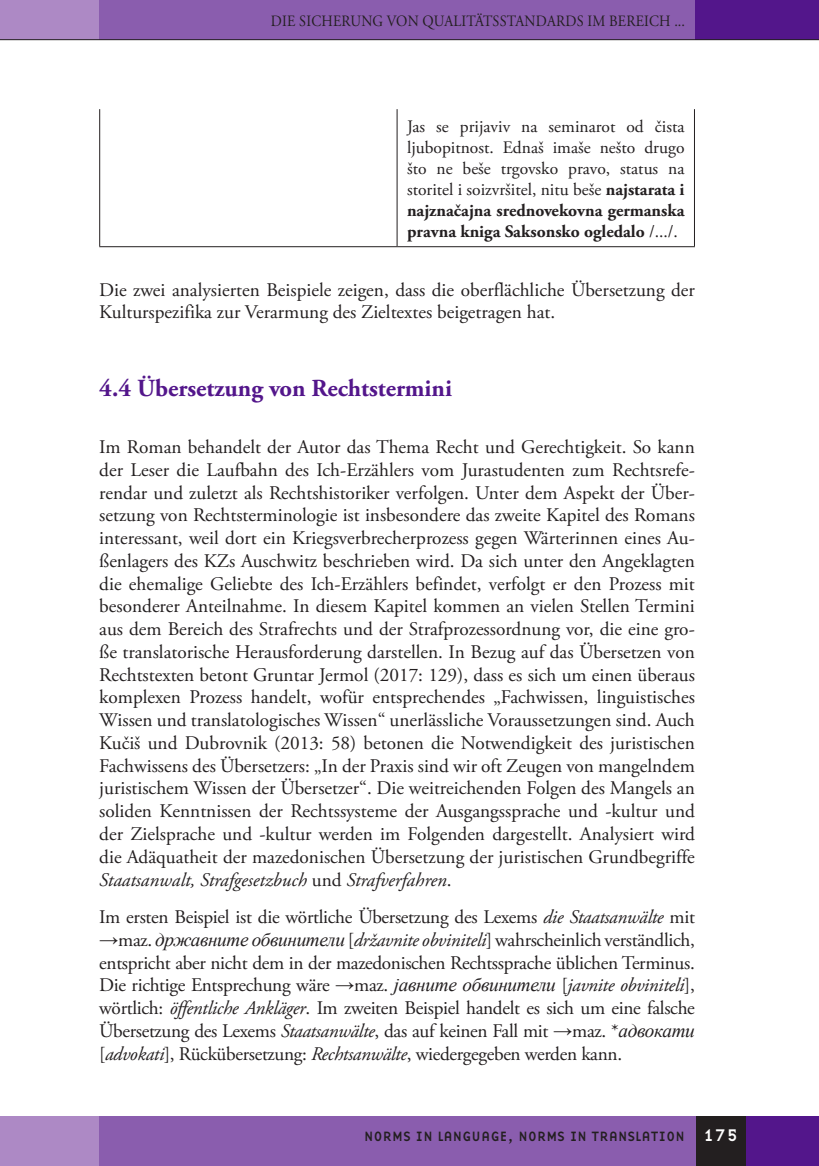
<style>
.page{position:relative;width:819px;height:1166px;background:#fff}
.page>*{position:absolute;margin:0;border:0;box-sizing:border-box;transform-origin:0 0}
.R_Naslov_-_Druga_rav{font:700 24.5px "Adobe Garamond Pro";color:#53168b}
.t1{font:19.25px/22.8px "Adobe Garamond Pro";letter-spacing:-.015em;color:#231f20;text-align:justify}
.t2{font:17.5px/21px "Adobe Garamond Pro";color:#231f20;text-align:justify}
.t3{font:15.75px "Adobe Garamond Pro";letter-spacing:.015em;color:#231f20;scale:.9 1}
.t4{font:14px "Base Nine";color:#231f20}
.s1{font-weight:700}
.s2{font-style:italic}
.s3{font-family:"Times New Roman"}
.s4{font-family:"Times New Roman";font-style:italic}
.s5{font-size:17.5px;color:#fff}
</style>
<div class="page">
<div style="left:99px;top:0;width:596px;height:40px;background:#8a5dae"></div>
<div style="left:0;top:0;width:99px;height:40px;background:#ad89c5"></div>
<div style="left:694px;top:0;width:124px;height:40px;background:#53168b"></div>
<hr style="left:0;top:39px;width:818px;height:1px;background:#231f20">
<div style="left:74px;top:1116px;width:622px;height:50px;background:#8a5dae"></div>
<div style="left:0;top:1116px;width:99px;height:50px;background:#ad89c5"></div>
<div style="left:745px;top:1116px;width:73px;height:50px;background:#53168b"></div>
<div style="left:695px;top:1116px;width:50px;height:50px;background:#231f20"></div>
<hr style="left:99px;top:109px;width:1px;height:137px;background:#231f20">
<hr style="left:396px;top:109px;width:1px;height:137px;background:#231f20">
<hr style="left:694px;top:109px;width:1px;height:137px;background:#231f20">
<hr style="left:99px;top:246px;width:298px;height:1px;background:#231f20">
<hr style="left:397px;top:246px;width:297px;height:1px;background:#231f20">
<p class="t3" style="left:271px;top:11px;width:461px">DIE SICHERUNG VON QUALITÄTSSTANDARDS IM BEREICH ...</p>
<p class="t2" style="left:407px;top:116px;width:279px">Jas se prijaviv na seminarot od čista ljubopitnost. Ednaš imaše nešto drugo što ne beše trgovsko pravo, status na storitel i soizvršitel, nitu beše <span class="s1">najstarata i najznačajna srednovekovna germanska pravna kniga Saksonsko ogledalo</span> /.../.</p>
<p class="t1" style="left:99px;top:279px;width:597px">Die zwei analysierten Beispiele zeigen, dass die oberflächliche Übersetzung der<br>Kulturspezifika zur Verarmung des Zieltextes beigetragen hat.</p>
<p class="R_Naslov_-_Druga_rav" style="left:99px;top:374px;width:354px">4.4 Übersetzung von Rechtstermini</p>
<p class="t1" style="left:99px;top:436px;width:597px">Im Roman behandelt der Autor das Thema Recht und Gerechtigkeit. So kann der Leser die Laufbahn des Ich-Erzählers vom Jurastudenten zum Rechtsrefe&shy;rendar und zuletzt als Rechtshistoriker verfolgen. Unter dem Aspekt der Über&shy;setzung von Rechtsterminologie ist insbesondere das zweite Kapitel des Romans interessant, weil dort ein Kriegsverbrecherprozess gegen Wärterinnen eines Au&shy;ßenlagers des KZs Auschwitz beschrieben wird. Da sich unter den Angeklagten die ehemalige Geliebte des Ich-Erzählers befindet, verfolgt er den Prozess mit besonderer Anteilnahme. In diesem Kapitel kommen an vielen Stellen Termini aus dem Bereich des Strafrechts und der Strafprozessordnung vor, die eine gro&shy;ße translatorische Herausforderung darstellen. In Bezug auf das Übersetzen von Rechtstexten betont Gruntar Jermol (2017: 129), dass es sich um einen überaus komplexen Prozess handelt, wofür entsprechendes „Fachwissen, linguistisches Wissen und translatologisches Wissen“ unerlässliche Voraussetzungen sind. Auch Kučiš und Dubrovnik (2013: 58) betonen die Notwendigkeit des juristischen Fachwissens des Übersetzers: „In der Praxis sind wir oft Zeugen von mangelndem juristischem Wissen der Übersetzer“. Die weitreichenden Folgen des Mangels an soliden Kenntnissen der Rechtssysteme der Ausgangssprache und -kultur und der Zielsprache und -kultur werden im Folgenden dargestellt. Analysiert wird die Adäquatheit der mazedonischen Übersetzung der juristischen Grundbegriffe <span class="s2">Staatsanwalt, Strafgesetzbuch</span> und <span class="s2">Strafverfahren</span>.</p>
<p class="t1" style="left:99px;top:906px;width:597px">Im ersten Beispiel ist die wörtliche Übersetzung des Lexems <span class="s2">die Staatsanwälte</span> mit</p>
<p class="t1" style="left:99px;top:929px;width:597px"><span class="s3">→</span>maz. <span class="s4">државните обвинители</span> [<span class="s2">državnite obviniteli</span>] wahrscheinlich verständlich, entspricht aber nicht dem in der mazedonischen Rechtssprache üblichen Terminus.<br>Die richtige Entsprechung wäre <span class="s3">→</span>maz. <span class="s4">јавните обвинители</span> [<span class="s2">javnite obviniteli</span>], wörtlich: <span class="s2">öffentliche Ankläger</span>. Im zweiten Beispiel handelt es sich um eine falsche Übersetzung des Lexems <span class="s2">Staatsanwälte</span>, das auf keinen Fall mit <span class="s3">→</span>maz. *<span class="s4">адвокати </span>[<span class="s2">advokati</span>], Rückübersetzung: <span class="s2">Rechtsanwälte</span>, wiedergegeben werden kann.</p>
<p class="t4" style="left:364px;top:1126px;width:375px">NORMS IN LANGUAGE, NORMS IN TRANSLATION <span class="s5">175</span></p>
</div>
